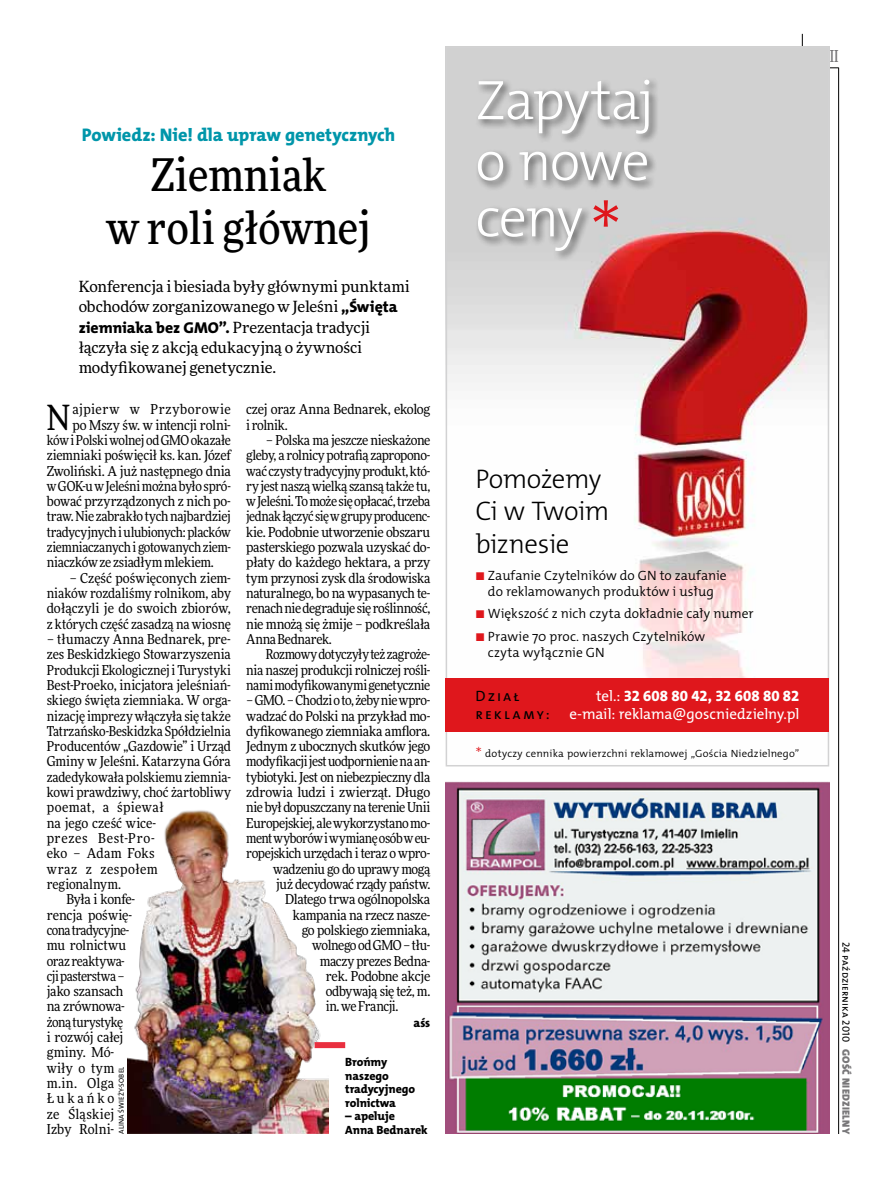
<style>
.page{position:relative;width:893px;height:1191px;background:#fff}
.page>*{position:absolute;margin:0;border:0;box-sizing:border-box;transform-origin:0 0}
.t1{font:56.25px/60.9px "The Mix HP3 Lig";letter-spacing:-.03em;color:#fff}
.t2{font:500 45px/52.5px "Freeday Narrow";color:#000;text-align:center}
.t3{font:34.8px "Freeday Narrow News";color:#000}
.t4{font:27px/32.4px "The Mix HP3 Lig";letter-spacing:-.02em;color:#000}
.t5{font:18.3px "The Mix HP8 Ex Bld";letter-spacing:-.005em;color:#0096aa}
.t6{font:500 16.5px "Freeday Narrow";color:#787779;scale:.9 1}
.t7{font:15.45px/20.4px "Freeday News";letter-spacing:-.01em;color:#000}
.t8{font:15px "The Mix HP5 Plain";letter-spacing:-.005em;color:#fff}
.t9{font:15px "The Mix HP8 Ex Bld";color:#fff}
.t10{font:15px/18px "The Mix HP5 Plain";color:#000}
.t11{font:13.65px/15.3px "Freeday Narrow News";letter-spacing:-.015em;color:#000;text-align:justify}
.t12{font:13.65px "Freeday Narrow News";letter-spacing:.035em;color:#000}
.t13{font:13.65px "Freeday Narrow News";letter-spacing:.005em;color:#000}
.t14{font:13.65px "Freeday Narrow News";letter-spacing:.015em;color:#000}
.t15{font:13.65px "Freeday Narrow News";letter-spacing:.045em;color:#000}
.t16{font:13.65px "Freeday Narrow News";letter-spacing:-.035em;color:#000}
.t17{font:13.65px "Freeday Narrow News";letter-spacing:.01em;color:#000}
.t18{font:13.65px "Freeday Narrow News";letter-spacing:.205em;color:#000}
.t19{font:13.5px/16.2px "The Mix HP4 Se Lig";color:#000;text-align:center}
.t20{font:12.3px "The Mix HP8 Ex Bld";color:#000}
.t21{font:12px/13.5px "The Mix HP8 Ex Bld";letter-spacing:-.005em;color:#000}
.t22{font:10.5px "The Mix HP4 Se Lig";letter-spacing:.015em;color:#000}
.t23{font:10.5px "The Mix HP5 Plain";color:#000}
.t24{font:10.5px "The Mix HP9 Blk";letter-spacing:.025em;color:#787779}
.t25{font:7.2px "The Mix HP5 Plain";letter-spacing:.015em;color:#000}
.s1{font-family:"The Mix HP8 Ex Bld";font-size:15.75px}
.s2{font-family:"The Mix HP2 Ex Lig";font-size:93.75px;color:#df171c}
.s3{font-family:"Freeday Narrow News";color:#df171c}
.s4{font-family:"The Mix HP5 Plain"}
.s5{font-family:"The Mix HP2 Ex Lig";font-size:18px;color:#df171c}
</style>
<div class="page">
<hr style="left:838px;top:68px;width:1px;height:1066px;background:#000">
<hr style="left:802px;top:34px;width:1px;height:43px;background:#000">
<hr style="left:806px;top:68px;width:33px;height:1px;background:#000">
<img style="left:127px;top:810px;width:201px;height:323px">
<div style="left:315px;top:1042px;width:30px;height:6px;background:#e92f3f"></div>
<img style="left:446px;top:782px;width:383px;height:352px">
<img style="left:449px;top:50px;width:377px;height:628px">
<div style="left:446px;top:47px;width:383px;height:719px;border:2px solid #d2d2d3"></div>
<div style="left:446px;top:678px;width:383px;height:54px;background:#df171c"></div>
<div style="left:474px;top:76px;width:185px;height:185px;background:#000;opacity:.6"></div>
<h3 class="t5" style="left:82px;top:123px;width:315px">Powiedz: Nie! dla upraw genetycznych</h3>
<h2 class="t2" style="left:106px;top:148px;width:266px">Ziemniak<br>w roli głównej</h2>
<p class="t7" style="left:79px;top:276px;width:333px">Konferencja i biesiada były głównymi punktami obchodów zorganizowanego w Jeleśni <span class="s1">„Święta ziemniaka bez GMO”.</span> Prezentacja tradycji łączyła się z akcją edukacyjną o żywności modyfikowanej genetycznie.</p>
<h3 class="t3" style="left:47px;top:396px;width:25px">N</h3>
<p class="t12" style="left:72px;top:401px;width:160px">ajpierw w Przyborowie</p>
<p class="t11" style="left:72px;top:417px;width:160px">po Mszy św. w intencji rolni-</p>
<p class="t11" style="left:47px;top:432px;width:186px">ków i Polski wolnej od GMO okazałe</p>
<p class="t11" style="left:47px;top:447px;width:186px">ziemniaki poświęcił ks. kan. Józef</p>
<p class="t11" style="left:47px;top:463px;width:186px">Zwoliński. A już następnego dnia</p>
<p class="t11" style="left:47px;top:478px;width:186px">w GOK-u w Jeleśni można było spró-</p>
<p class="t11" style="left:47px;top:493px;width:186px">bować przyrządzonych z nich po-</p>
<p class="t11" style="left:47px;top:509px;width:186px">traw. Nie zabrakło tych najbardziej</p>
<p class="t11" style="left:47px;top:524px;width:186px">tradycyjnych i ulubionych: placków</p>
<p class="t11" style="left:47px;top:539px;width:186px">ziemniaczanych i gotowanych ziem-</p>
<p class="t11" style="left:47px;top:555px;width:169px">niaczków ze zsiadłym mlekiem.</p>
<p class="t11" style="left:47px;top:570px;width:186px;text-indent:23px">– Część poświęconych ziem&shy;niaków rozdaliśmy rolnikom, aby dołączyli je do swoich zbiorów, z których część zasadzą na wiosnę</p>
<p class="t13" style="left:47px;top:630px;width:186px">– tłumaczy Anna Bednarek, pre-</p>
<p class="t11" style="left:47px;top:646px;width:186px">zes Beskidzkiego Stowarzyszenia</p>
<p class="t11" style="left:47px;top:662px;width:186px">Produkcji Ekologicznej i Turystyki</p>
<p class="t11" style="left:47px;top:677px;width:186px">Best-Proeko, inicjatora jeleśniań-</p>
<p class="t11" style="left:47px;top:692px;width:186px">skiego święta ziemniaka. W orga-</p>
<p class="t11" style="left:47px;top:708px;width:186px">nizację imprezy włączyła się także</p>
<p class="t11" style="left:47px;top:723px;width:186px">Tatrzańsko-Beskidzka Spółdzielnia</p>
<p class="t11" style="left:47px;top:738px;width:186px">Producentów „Gazdowie” i Urząd</p>
<p class="t11" style="left:47px;top:754px;width:186px">Gminy w Jeleśni. Katarzyna Góra</p>
<p class="t11" style="left:47px;top:769px;width:186px">zadedykowała polskiemu ziemnia-</p>
<p class="t11" style="left:47px;top:784px;width:186px">kowi prawdziwy, choć żartobliwy</p>
<p class="t12" style="left:47px;top:799px;width:118px">poemat, a śpiewał</p>
<p class="t13" style="left:47px;top:814px;width:111px">na jego cześć wice-</p>
<p class="t15" style="left:47px;top:829px;width:109px">prezes Best-Pro-</p>
<p class="t17" style="left:47px;top:845px;width:109px">eko – Adam Foks</p>
<p class="t12" style="left:47px;top:860px;width:113px">wraz z zespołem</p>
<p class="t11" style="left:47px;top:876px;width:76px">regionalnym.</p>
<p class="t11" style="left:66px;top:891px;width:70px">Była i konfe-</p>
<p class="t11" style="left:47px;top:907px;width:87px">rencja poświę-</p>
<p class="t16" style="left:47px;top:921px;width:84px">cona tradycyjne-</p>
<p class="t11" style="left:47px;top:937px;width:81px">mu rolnictwu</p>
<p class="t11" style="left:47px;top:953px;width:80px">oraz reaktywa-</p>
<p class="t11" style="left:47px;top:968px;width:79px">cji pasterstwa –</p>
<p class="t11" style="left:47px;top:983px;width:78px">jako szansach</p>
<p class="t11" style="left:47px;top:998px;width:80px">na zrównowa-</p>
<p class="t11" style="left:47px;top:1014px;width:78px">żoną turystykę</p>
<p class="t11" style="left:47px;top:1029px;width:78px">i rozwój całej</p>
<p class="t11" style="left:47px;top:1044px;width:69px">gminy. Mó-</p>
<p class="t11" style="left:47px;top:1060px;width:69px">wiły o tym</p>
<p class="t11" style="left:47px;top:1075px;width:69px">m.in. Olga</p>
<p class="t18" style="left:47px;top:1090px;width:69px">Łukańko</p>
<p class="t14" style="left:47px;top:1105px;width:69px">ze Śląskiej</p>
<p class="t14" style="left:47px;top:1120px;width:69px">Izby Rolni-</p>
<p class="t25" style="left:117px;top:1134px;width:69px;rotate:-90deg">Alina Świeży-Sobel</p>
<p class="t11" style="left:246px;top:401px;width:186px">czej oraz Anna Bednarek, ekolog i rolnik.</p>
<p class="t11" style="left:246px;top:432px;width:186px;text-indent:20px">– Polska ma jeszcze nieskażone gleby, a rolnicy potrafią zapropono&shy;wać czysty tradycyjny produkt, któ&shy;ry jest naszą wielką szansą także tu, w Jeleśni. To może się opłacać, trzeba jednak łączyć się w grupy producenc&shy;kie. Podobnie utworzenie obszaru pasterskiego pozwala uzyskać do&shy;płaty do każdego hektara, a przy tym przynosi zysk dla środowiska naturalnego, bo na wypasanych te&shy;renach nie degraduje się roślinność, nie mnożą się żmije – podkreślała Anna Bednarek.</p>
<p class="t11" style="left:246px;top:646px;width:186px;text-indent:20px">Rozmowy dotyczyły też zagroże&shy;nia naszej produkcji rolniczej rośli&shy;nami modyfikowanymi genetycznie</p>
<p class="t11" style="left:246px;top:692px;width:186px">– GMO. – Chodzi o to, żeby nie wpro-</p>
<p class="t11" style="left:246px;top:708px;width:186px">wadzać do Polski na przykład mo-</p>
<p class="t11" style="left:246px;top:723px;width:186px">dyfikowanego ziemniaka amflora.</p>
<p class="t11" style="left:246px;top:738px;width:186px">Jednym z ubocznych skutków jego</p>
<p class="t11" style="left:246px;top:754px;width:186px">modyfikacji jest uodpornienie na an-</p>
<p class="t11" style="left:246px;top:769px;width:186px">tybiotyki. Jest on niebezpieczny dla</p>
<p class="t11" style="left:246px;top:784px;width:186px">zdrowia ludzi i zwierząt. Długo</p>
<p class="t11" style="left:246px;top:799px;width:186px">nie był dopuszczany na terenie Unii</p>
<p class="t11" style="left:246px;top:815px;width:186px">Europejskiej, ale wykorzystano mo-</p>
<p class="t11" style="left:246px;top:830px;width:186px">ment wyborów i wymianę osób w eu-</p>
<p class="t11" style="left:246px;top:845px;width:186px">ropejskich urzędach i teraz o wpro-</p>
<p class="t11" style="left:273px;top:861px;width:158px">wadzeniu go do uprawy mogą</p>
<p class="t11" style="left:276px;top:876px;width:156px">już decydować rządy państw.</p>
<p class="t11" style="left:285px;top:891px;width:147px">Dlatego trwa ogólnopolska</p>
<p class="t11" style="left:293px;top:907px;width:139px">kampania na rzecz nasze-</p>
<p class="t11" style="left:302px;top:922px;width:130px">go polskiego ziemniaka,</p>
<p class="t11" style="left:312px;top:937px;width:120px">wolnego od GMO – tłu-</p>
<p class="t11" style="left:320px;top:953px;width:112px">maczy prezes Bedna-</p>
<p class="t11" style="left:326px;top:968px;width:106px">rek. Podobne akcje</p>
<p class="t11" style="left:326px;top:983px;width:106px">odbywają się też, m.</p>
<p class="t11" style="left:326px;top:998px;width:74px">in. we Francji.</p>
<p class="t20" style="left:414px;top:1014px;width:18px">aśs</p>
<p class="t21" style="left:345px;top:1055px;width:71px">Brońmy naszego tradycyjnego rolnictwa</p>
<p class="t21" style="left:345px;top:1109px;width:51px">– apeluje</p>
<p class="t21" style="left:345px;top:1123px;width:84px">Anna Bednarek</p>
<h1 class="t1" style="left:475px;top:70px;width:180px">Zapytaj o nowe</h1>
<h1 class="t1" style="left:475px;top:187px;width:149px">ceny<span class="s2">*</span></h1>
<p class="t6" style="left:820px;top:46px;width:22px">VII</p>
<h3 class="t4" style="left:475px;top:463px;width:136px">Pomożemy<br>Ci w Twoim biznesie</h3>
<p class="t19" style="left:475px;top:567px;width:253px"><span class="s3">•</span> Zaufanie Czytelników do GN to zaufanie do reklamowanych produktów i usług</p>
<p class="t19" style="left:475px;top:606px;width:280px"><span class="s3">•</span> Większość z nich czyta dokładnie cały numer</p>
<p class="t19" style="left:488px;top:628px;width:219px;text-align:left;text-indent:-13px"><span class="s3">•</span> Prawie 70 proc. naszych Czytelników czyta wyłącznie GN</p>
<p class="t10" style="left:475px;top:687px;width:76px">Dział reklamy:</p>
<p class="t9" style="left:596px;top:686px;width:205px"><span class="s4">tel.:</span> 32 608 80 42, 32 608 80 82</p>
<p class="t8" style="left:569px;top:704px;width:232px">e-mail: reklama@goscniedzielny.pl</p>
<p class="t22" style="left:475px;top:747px;width:325px"><span class="s5">*</span> dotyczy cennika powierzchni reklamowej „Gościa Niedzielnego”</p>
<p class="t23" style="left:853px;top:941px;width:102px;rotate:90deg">24 października 2010</p>
<p class="t24" style="left:853px;top:1049px;width:86px;rotate:90deg">GOŚĆ NIEDZIELNY</p>
</div>
